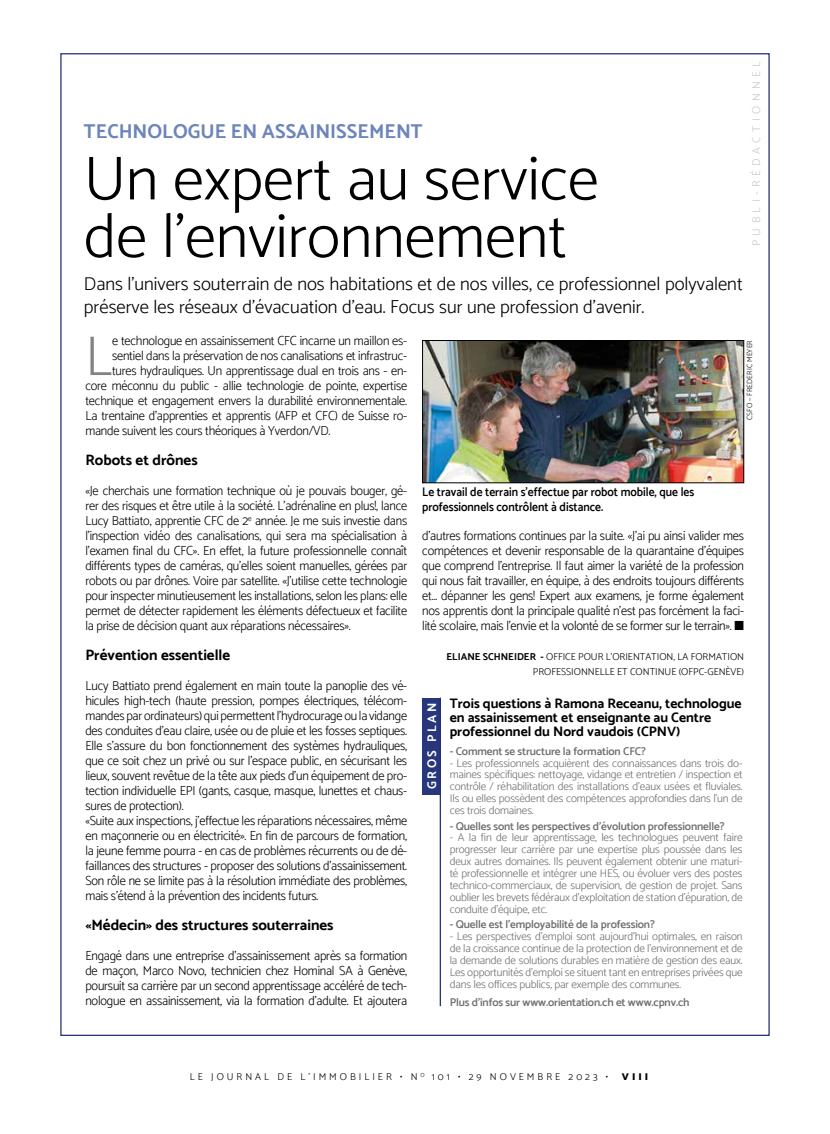
<style>
.page{position:relative;width:830px;height:1134px;background:#fff}
.page>*{position:absolute;margin:0;border:0;box-sizing:border-box;transform-origin:0 0}
.t1{font:300 62.5px/57.5px "Catamaran";color:#000}
.t2{font:300 56.38px "Catamaran";color:#838382;scale:.95 1}
.t3{font:700 20px "Catamaran";color:#6c85ba}
.t4{font:300 18.75px/22.5px "Catamaran";color:#000}
.t5{font:700 15px "Catamaran";color:#000}
.t6{font:700 13.75px/13.8px "Catamaran";color:#000}
.t7{font:300 13.12px/15px "Catamaran";letter-spacing:-.015em;color:#000;text-align:justify;scale:.95 1}
.t8{font:600 12.5px/15px "Catamaran";color:#000;scale:.92 1}
.t9{font:700 12.5px "Catamaran";letter-spacing:.2em;color:#fff}
.t10{font:300 11.25px/11.9px "Catamaran";letter-spacing:-.01em;color:#706f6f;text-align:justify}
.t11{font:600 11.25px "Catamaran";letter-spacing:-.01em;color:#706f6f}
.t12{font:300 11.25px "Catamaran";letter-spacing:.4em;color:#c8c8c8}
.t13{font:300 10px/15px "Catamaran";color:#000;text-align:right}
.t14{font:300 10px "Catamaran";letter-spacing:.3em;color:#000}
.t15{font:900 10px "Catamaran";color:#000}
.t16{font:300 7.5px "Catamaran";letter-spacing:.01em;color:#000}
.s1{font-weight:700}
</style>
<div class="page">
<img style="left:424px;top:342px;width:317px;height:139px">
<div style="left:422px;top:340px;width:321px;height:143px;border:1px solid #000"></div>
<div style="left:422px;top:698px;width:18px;height:96px;background:#28367b"></div>
<hr style="left:439px;top:698px;width:2px;height:308px;background:#232c77">
<h3 class="t3" style="left:84px;top:120px;width:340px">TECHNOLOGUE EN ASSAINISSEMENT</h3>
<h1 class="t1" style="left:84px;top:149px;width:516px">Un expert au service de l'environnement</h1>
<h3 class="t4" style="left:84px;top:272px;width:659px">Dans l'univers souterrain de nos habitations et de nos villes, ce professionnel polyvalent préserve les réseaux d'évacuation d'eau. Focus sur une profession d'avenir.</h3>
<p class="t12" style="left:749px;top:246px;width:187px;rotate:-90deg">PUBLI-RÉDACTIONNEL</p>
<h2 class="t2" style="left:85px;top:323px;width:30px">L</h2>
<p class="t7" style="left:112px;top:333px;width:312px">e technologue en assainissement CFC incarne un maillon es-</p>
<p class="t7" style="left:112px;top:348px;width:312px">sentiel dans la préservation de nos canalisations et infrastruc-</p>
<p class="t7" style="left:112px;top:363px;width:312px">tures hydrauliques. Un apprentissage dual en trois ans - en-</p>
<p class="t7" style="left:85px;top:378px;width:340px">core méconnu du public - allie technologie de pointe, expertise</p>
<p class="t7" style="left:85px;top:393px;width:340px">technique et engagement envers la durabilité environnementale.</p>
<p class="t7" style="left:85px;top:408px;width:340px">La trentaine d'apprenties et apprentis (AFP et CFC) de Suisse ro-</p>
<p class="t7" style="left:85px;top:423px;width:259px">mande suivent les cours théoriques à Yverdon/VD.</p>
<p class="t5" style="left:85px;top:451px;width:114px">Robots et drônes</p>
<p class="t7" style="left:85px;top:483px;width:340px">«Je cherchais une formation technique où je pouvais bouger, gé&shy;rer des risques et être utile à la société. L'adrénaline en plus!, lance Lucy Battiato, apprentie CFC de 2<sup>e</sup> année. Je me suis investie dans l'inspection vidéo des canalisations, qui sera ma spécialisation à l'examen final du CFC». En effet, la future professionnelle connaît différents types de caméras, qu'elles soient manuelles, gérées par robots ou par drônes. Voire par satellite. «J'utilise cette technologie pour inspecter minutieusement les installations, selon les plans: elle permet de détecter rapidement les éléments défectueux et facilite la prise de décision quant aux réparations nécessaires».</p>
<p class="t5" style="left:85px;top:646px;width:146px">Prévention essentielle</p>
<p class="t7" style="left:85px;top:678px;width:340px;text-align:left">Lucy Battiato prend également en main toute la panoplie des vé&shy;hicules high-tech (haute pression, pompes électriques, télécom&shy;mandes par ordinateurs) qui permettent l'hydrocurage ou la vidange des conduites d'eau claire, usée ou de pluie et les fosses septiques.<br>Elle s'assure du bon fonctionnement des systèmes hydrauliques, que ce soit chez un privé ou sur l'espace public, en sécurisant les lieux, souvent revêtue de la tête aux pieds d’un équipement de pro&shy;tection individuelle EPI (gants, casque, masque, lunettes et chaus&shy;sures de protection).<br>«Suite aux inspections, j'effectue les réparations nécessaires, même en maçonnerie ou en électricité». En fin de parcours de formation, la jeune femme pourra - en cas de problèmes récurrents ou de dé&shy;faillances des structures - proposer des solutions d'assainissement.<br>Son rôle ne se limite pas à la résolution immédiate des problèmes, mais s'étend à la prévention des incidents futurs.</p>
<p class="t5" style="left:85px;top:916px;width:249px">«Médecin» des structures souterraines</p>
<p class="t7" style="left:85px;top:948px;width:340px">Engagé dans une entreprise d'assainissement après sa formation de maçon, Marco Novo, technicien chez Hominal SA à Genève, poursuit sa carrière par un second apprentissage accéléré de tech&shy;nologue en assainissement, via la formation d'adulte. Et ajoutera</p>
<p class="t8" style="left:422px;top:484px;width:297px">Le travail de terrain s'effectue par robot mobile, que les professionnels contrôlent à distance.</p>
<p class="t16" style="left:744px;top:420px;width:81px;rotate:-90deg">CSFO – FREDERIC MEYER</p>
<p class="t7" style="left:422px;top:528px;width:340px">d'autres formations continues par la suite. «J'ai pu ainsi valider mes compétences et devenir responsable de la quarantaine d'équipes que comprend l'entreprise. Il faut aimer la variété de la profession qui nous fait travailler, en équipe, à des endroits toujours différents et… dépanner les gens! Expert aux examens, je forme également nos apprentis dont la principale qualité n'est pas forcément la faci&shy;lité scolaire, mais l'envie et la volonté de se former sur le terrain». ■</p>
<p class="t13" style="left:446px;top:649px;width:299px"><span class="s1">ELIANE SCHNEIDER -</span> OFFICE POUR L'ORIENTATION, LA FORMATION<br>PROFESSIONNELLE ET CONTINUE (OFPC-GENÈVE)</p>
<p class="t9" style="left:424px;top:789px;width:88px;rotate:-90deg">GROS PLAN</p>
<p class="t6" style="left:449px;top:697px;width:293px">Trois questions à Ramona Receanu, technologue en assainissement et enseignante au Centre professionnel du Nord vaudois (CPNV)</p>
<p class="t11" style="left:449px;top:744px;width:197px">- Comment se structure la formation CFC?</p>
<p class="t10" style="left:449px;top:757px;width:294px">- Les professionnels acquièrent des connaissances dans trois do&shy;maines spécifiques: nettoyage, vidange et entretien / inspection et contrôle / réhabilitation des installations d'eaux usées et fluviales.<br>Ils ou elles possèdent des compétences approfondies dans l'un de ces trois domaines.</p>
<p class="t11" style="left:449px;top:819px;width:276px">- Quelles sont les perspectives d'évolution professionnelle?</p>
<p class="t10" style="left:449px;top:831px;width:294px">- A la fin de leur apprentissage, les technologues peuvent faire progresser leur carrière par une expertise plus poussée dans les deux autres domaines. Ils peuvent également obtenir une maturi&shy;té professionnelle et intégrer une HES, ou évoluer vers des postes technico-commerciaux, de supervision, de gestion de projet. Sans oublier les brevets fédéraux d'exploitation de station d'épuration, de conduite d'équipe, etc.</p>
<p class="t11" style="left:449px;top:918px;width:206px">- Quelle est l'employabilité de la profession?</p>
<p class="t10" style="left:449px;top:930px;width:294px">- Les perspectives d'emploi sont aujourd'hui optimales, en raison de la croissance continue de la protection de l'environnement et de la demande de solutions durables en matière de gestion des eaux.<br>Les opportunités d'emploi se situent tant en entreprises privées que dans les offices publics, par exemple des communes.</p>
<p class="t11" style="left:449px;top:996px;width:241px">Plus d'infos sur www.orientation.ch et www.cpnv.ch</p>
<p class="t14" style="left:190px;top:1071px;width:419px">LE JOURNAL DE L’IMMOBILIER • N <sup>O</sup> 101 • 29 NOVEMBRE 2023 •</p>
<p class="t15" style="left:621px;top:1071px;width:28px">VIII</p>
</div>
